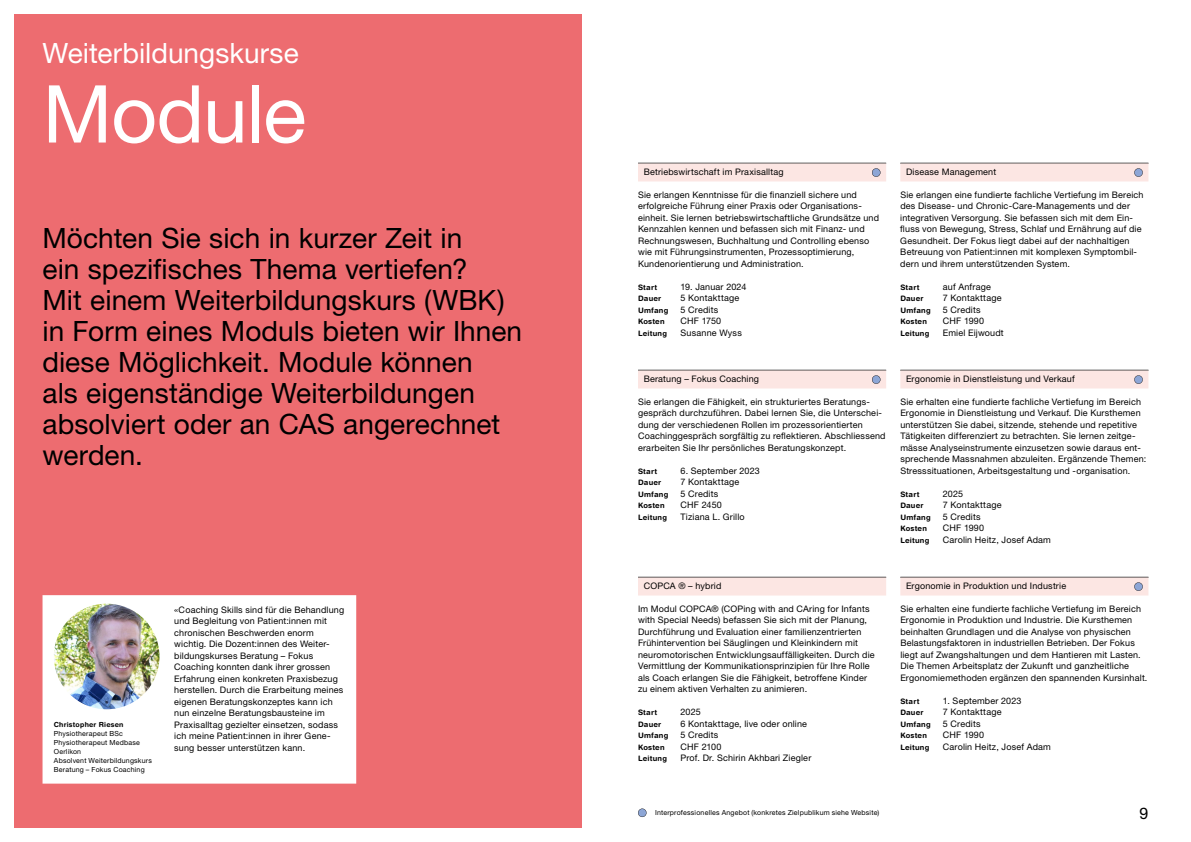
<style>
.page{position:relative;width:1191px;height:842px;background:#fff}
.page>*{position:absolute;margin:0;border:0;box-sizing:border-box;transform-origin:0 0}
.t1{font:80px "Helvetica Neue LT Pro";letter-spacing:-.01em;color:#fff}
.t2{font:28px/31px "Helvetica Neue LT Pro";color:#000}
.t3{font:28px "Helvetica Neue LT Pro";color:#fff}
.t4{font:16px "Helvetica Neue LT Pro";color:#000}
.t5{font:9px/11.5px "Helvetica Neue LT Pro";letter-spacing:.02em;color:#000}
.t6{font:700 7.5px "Helvetica Rounded LT Pro";letter-spacing:.025em;color:#000}
.t7{font:7px/9px "Helvetica Neue LT Pro";letter-spacing:.03em;color:#000}
.t8{font:700 7px "Helvetica Rounded LT Pro";letter-spacing:.03em;color:#000}
</style>
<div class="page">
<div style="left:14px;top:14px;width:567px;height:814px;background:#ed6c70"></div>
<div style="left:43px;top:595px;width:313px;height:189px;background:#fff"></div>
<img style="left:54px;top:604px;width:105px;height:105px;border-radius:53px">
<div style="left:638px;top:163px;width:248px;height:18px;background:#fce6e3"></div>
<div style="left:638px;top:370px;width:248px;height:18px;background:#fce6e3"></div>
<div style="left:638px;top:577px;width:248px;height:18px;background:#fce6e3"></div>
<svg style="left:872px;top:168px;width:8px;height:9px"></svg>
<svg style="left:872px;top:375px;width:8px;height:9px"></svg>
<div style="left:900px;top:163px;width:248px;height:18px;background:#fce6e3"></div>
<div style="left:900px;top:370px;width:248px;height:18px;background:#fce6e3"></div>
<div style="left:900px;top:577px;width:248px;height:18px;background:#fce6e3"></div>
<svg style="left:1134px;top:168px;width:8px;height:9px"></svg>
<svg style="left:1134px;top:375px;width:8px;height:9px"></svg>
<svg style="left:1134px;top:582px;width:8px;height:9px"></svg>
<svg style="left:638px;top:808px;width:8px;height:9px"></svg>
<h2 class="t3" style="left:43px;top:35px;width:258px">Weiterbildungskurse</h2>
<h1 class="t1" style="left:43px;top:65px;width:265px">Module</h1>
<p class="t2" style="left:42px;top:222px;width:481px">Möchten Sie sich in kurzer Zeit in<br>ein spezifisches Thema vertiefen?<br>Mit einem Weiterbildungskurs (WBK) in Form eines Moduls bieten wir Ihnen diese Möglichkeit. Module können<br>als eigenständige Weiterbildungen absolviert oder an CAS angerechnet werden.</p>
<p class="t8" style="left:54px;top:720px;width:71px">Christopher Riesen</p>
<p class="t7" style="left:54px;top:729px;width:100px">Physiotherapeut BSc<br>Physiotherapeut Medbase<br>Oerlikon<br>Absolvent Weiterbildungskurs<br>Beratung – Fokus Coaching</p>
<p class="t5" style="left:174px;top:604px;width:171px">«Coaching Skills sind für die Behandlung und Begleitung von Patient:innen mit chronischen Beschwerden enorm wichtig. Die Dozent:innen des Weiter&shy;bildungskurses Beratung – Fokus Coaching konnten dank ihrer grossen Erfahrung einen konkreten Praxisbezug herstellen. Durch die Erarbeitung meines eigenen Beratungskonzeptes kann ich nun einzelne Beratungsbausteine im Praxisalltag gezielter einsetzen, sodass ich meine Patient:innen in ihrer Gene&shy;sung besser unterstützen kann.</p>
<p class="t5" style="left:643px;top:166px;width:141px">Betriebswirtschaft im Praxisalltag</p>
<p class="t5" style="left:638px;top:189px;width:242px">Sie erlangen Kenntnisse für die finanziell sichere und erfolgreiche Führung einer Praxis oder Organisations&shy;einheit. Sie lernen betriebswirtschaftliche Grundsätze und Kennzahlen kennen und befassen sich mit Finanz- und Rechnungswesen, Buchhaltung und Controlling ebenso wie mit Führungsinstrumenten, Prozessoptimierung, Kundenorientierung und Administration.</p>
<p class="t6" style="left:638px;top:283px;width:21px">Start</p>
<p class="t5" style="left:680px;top:281px;width:67px">19. Januar 2024</p>
<p class="t6" style="left:638px;top:294px;width:25px">Dauer</p>
<p class="t5" style="left:680px;top:292px;width:60px">5 Kontakttage</p>
<p class="t6" style="left:638px;top:306px;width:32px">Umfang</p>
<p class="t5" style="left:680px;top:304px;width:39px">5 Credits</p>
<p class="t6" style="left:638px;top:317px;width:28px">Kosten</p>
<p class="t5" style="left:680px;top:315px;width:42px">CHF 1750</p>
<p class="t6" style="left:638px;top:329px;width:31px">Leitung</p>
<p class="t5" style="left:680px;top:327px;width:63px">Susanne Wyss</p>
<p class="t5" style="left:643px;top:373px;width:117px">Beratung – Fokus Coaching</p>
<p class="t5" style="left:638px;top:396px;width:249px">Sie erlangen die Fähigkeit, ein strukturiertes Beratungs&shy;gespräch durchzuführen. Dabei lernen Sie, die Unterschei&shy;dung der verschiedenen Rollen im prozessorientierten Coachinggespräch sorgfältig zu reflektieren. Abschliessend erarbeiten Sie Ihr persönliches Beratungskonzept.</p>
<p class="t6" style="left:638px;top:467px;width:21px">Start</p>
<p class="t5" style="left:680px;top:465px;width:81px">6. September 2023</p>
<p class="t6" style="left:638px;top:478px;width:25px">Dauer</p>
<p class="t5" style="left:680px;top:476px;width:60px">7 Kontakttage</p>
<p class="t6" style="left:638px;top:490px;width:32px">Umfang</p>
<p class="t5" style="left:680px;top:488px;width:39px">5 Credits</p>
<p class="t6" style="left:638px;top:501px;width:28px">Kosten</p>
<p class="t5" style="left:680px;top:499px;width:43px">CHF 2450</p>
<p class="t6" style="left:638px;top:513px;width:31px">Leitung</p>
<p class="t5" style="left:680px;top:511px;width:66px">Tiziana L. Grillo</p>
<p class="t5" style="left:643px;top:580px;width:79px">COPCA ® – hybrid</p>
<p class="t5" style="left:638px;top:603px;width:238px">Im Modul COPCA® (COPing with and CAring for Infants with Special Needs) befassen Sie sich mit der Planung, Durchführung und Evaluation einer familienzentrierten Frühintervention bei Säuglingen und Kleinkindern mit neuromotorischen Entwicklungsauffälligkeiten. Durch die Vermittlung der Kommunikationsprinzipien für Ihre Rolle als Coach erlangen Sie die Fähigkeit, betroffene Kinder zu einem aktiven Verhalten zu animieren.</p>
<p class="t6" style="left:638px;top:708px;width:21px">Start</p>
<p class="t5" style="left:680px;top:706px;width:22px">2025</p>
<p class="t6" style="left:638px;top:720px;width:25px">Dauer</p>
<p class="t5" style="left:680px;top:718px;width:128px">6 Kontakttage, live oder online</p>
<p class="t6" style="left:638px;top:731px;width:32px">Umfang</p>
<p class="t5" style="left:680px;top:729px;width:39px">5 Credits</p>
<p class="t6" style="left:638px;top:743px;width:28px">Kosten</p>
<p class="t5" style="left:680px;top:741px;width:43px">CHF 2100</p>
<p class="t6" style="left:638px;top:754px;width:31px">Leitung</p>
<p class="t5" style="left:680px;top:752px;width:132px">Prof. Dr. Schirin Akhbari Ziegler</p>
<p class="t5" style="left:906px;top:166px;width:92px">Disease Management</p>
<p class="t5" style="left:900px;top:189px;width:245px">Sie erlangen eine fundierte fachliche Vertiefung im Bereich des Disease- und Chronic-Care-Managements und der integrativen Versorgung. Sie befassen sich mit dem Ein&shy;fluss von Bewegung, Stress, Schlaf und Ernährung auf die Gesundheit. Der Fokus liegt dabei auf der nachhaltigen Betreuung von Patient:innen mit komplexen Symptombil&shy;dern und ihrem unterstützenden System.</p>
<p class="t6" style="left:900px;top:283px;width:21px">Start</p>
<p class="t5" style="left:943px;top:281px;width:49px">auf Anfrage</p>
<p class="t6" style="left:900px;top:294px;width:25px">Dauer</p>
<p class="t5" style="left:943px;top:292px;width:60px">7 Kontakttage</p>
<p class="t6" style="left:900px;top:306px;width:32px">Umfang</p>
<p class="t5" style="left:943px;top:304px;width:39px">5 Credits</p>
<p class="t6" style="left:900px;top:317px;width:28px">Kosten</p>
<p class="t5" style="left:943px;top:315px;width:43px">CHF 1990</p>
<p class="t6" style="left:900px;top:329px;width:31px">Leitung</p>
<p class="t5" style="left:943px;top:327px;width:62px">Emiel Eijwoudt</p>
<p class="t5" style="left:906px;top:373px;width:170px">Ergonomie in Dienstleistung und Verkauf</p>
<p class="t5" style="left:900px;top:396px;width:247px">Sie erhalten eine fundierte fachliche Vertiefung im Bereich Ergonomie in Dienstleistung und Verkauf. Die Kursthemen unterstützen Sie dabei, sitzende, stehende und repetitive Tätigkeiten differenziert zu betrachten. Sie lernen zeitge&shy;mässe Analyseinstrumente einzusetzen sowie daraus ent&shy;sprechende Massnahmen abzuleiten. Ergänzende Themen:<br>Stresssituationen, Arbeitsgestaltung und -organisation.</p>
<p class="t6" style="left:900px;top:490px;width:21px">Start</p>
<p class="t5" style="left:943px;top:488px;width:22px">2025</p>
<p class="t6" style="left:900px;top:501px;width:25px">Dauer</p>
<p class="t5" style="left:943px;top:499px;width:60px">7 Kontakttage</p>
<p class="t6" style="left:900px;top:513px;width:32px">Umfang</p>
<p class="t5" style="left:943px;top:511px;width:39px">5 Credits</p>
<p class="t6" style="left:900px;top:524px;width:28px">Kosten</p>
<p class="t5" style="left:943px;top:522px;width:43px">CHF 1990</p>
<p class="t6" style="left:900px;top:536px;width:31px">Leitung</p>
<p class="t5" style="left:943px;top:534px;width:110px">Carolin Heitz, Josef Adam</p>
<p class="t5" style="left:906px;top:580px;width:162px">Ergonomie in Produktion und Industrie</p>
<p class="t5" style="left:900px;top:603px;width:249px">Sie erhalten eine fundierte fachliche Vertiefung im Bereich Ergonomie in Produktion und Industrie. Die Kursthemen beinhalten Grundlagen und die Analyse von physischen Belastungsfaktoren in industriellen Betrieben. Der Fokus liegt auf Zwangshaltungen und dem Hantieren mit Lasten.<br>Die Themen Arbeitsplatz der Zukunft und ganzheitliche Ergonomiemethoden ergänzen den spannenden Kursinhalt.</p>
<p class="t6" style="left:900px;top:697px;width:21px">Start</p>
<p class="t5" style="left:943px;top:695px;width:80px">1. September 2023</p>
<p class="t6" style="left:900px;top:708px;width:25px">Dauer</p>
<p class="t5" style="left:943px;top:706px;width:60px">7 Kontakttage</p>
<p class="t6" style="left:900px;top:720px;width:32px">Umfang</p>
<p class="t5" style="left:943px;top:718px;width:39px">5 Credits</p>
<p class="t6" style="left:900px;top:731px;width:28px">Kosten</p>
<p class="t5" style="left:943px;top:729px;width:43px">CHF 1990</p>
<p class="t6" style="left:900px;top:743px;width:31px">Leitung</p>
<p class="t5" style="left:943px;top:741px;width:110px">Carolin Heitz, Josef Adam</p>
<p class="t7" style="left:655px;top:808px;width:226px">Interprofessionelles Angebot (konkretes Zielpublikum siehe Website)</p>
<h3 class="t4" style="left:1139px;top:804px;width:10px">9</h3>
</div>
